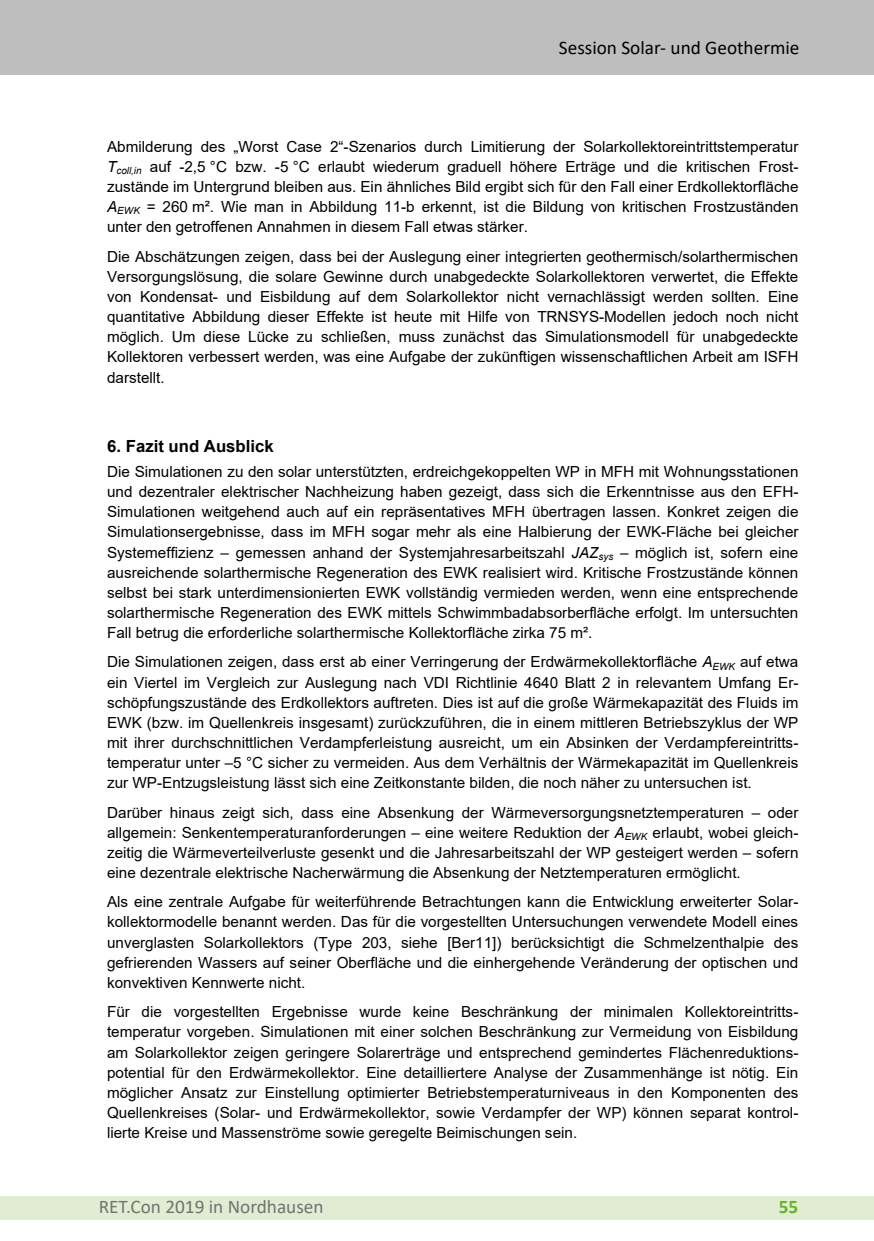
<style>
.page{position:relative;width:874px;height:1241px;background:#fff}
.page>*{position:absolute;margin:0;border:0;box-sizing:border-box;transform-origin:0 0}
.t1{font:19.25px "Calibri";color:#000}
.t2{font:19.25px "Calibri";color:#727271}
.t3{font:700 19.25px "Calibri";color:#65b32e}
.t4{font:700 16.8px "Arial";color:#000}
.t5{font:15.22px/20.1px "Arial";color:#000;text-align:justify}
.s1{font-style:italic}
</style>
<div class="page">
<div style="left:0;top:1196px;width:873px;height:23px;background:#e1edd2"></div>
<div style="left:0;top:0;width:873px;height:74px;background:#bebebe"></div>
<p class="t1" style="left:558px;top:34px;width:242px">Session Solar- und Geothermie</p>
<p class="t5" style="left:107px;top:136px;width:692px">Abmilderung des „Worst Case 2“-Szenarios durch Limitierung der Solarkollektoreintrittstemperatur <span class="s1">T</span><sub>coll,in</sub> auf -2,5 °C bzw. -5 °C erlaubt wiederum graduell höhere Erträge und die kritischen Frost&shy;zustände im Untergrund bleiben aus. Ein ähnliches Bild ergibt sich für den Fall einer Erdkollektorfläche <span class="s1">A</span><sub>EWK</sub> = 260 m². Wie man in Abbildung 11-b erkennt, ist die Bildung von kritischen Frostzuständen unter den getroffenen Annahmen in diesem Fall etwas stärker.</p>
<p class="t5" style="left:107px;top:246px;width:692px">Die Abschätzungen zeigen, dass bei der Auslegung einer integrierten geothermisch/solarthermischen Versorgungslösung, die solare Gewinne durch unabgedeckte Solarkollektoren verwertet, die Effekte von Kondensat- und Eisbildung auf dem Solarkollektor nicht vernachlässigt werden sollten. Eine quantitative Abbildung dieser Effekte ist heute mit Hilfe von TRNSYS-Modellen jedoch noch nicht möglich. Um diese Lücke zu schließen, muss zunächst das Simulationsmodell für unabgedeckte Kollektoren verbessert werden, was eine Aufgabe der zukünftigen wissenschaftlichen Arbeit am ISFH darstellt.</p>
<p class="t4" style="left:107px;top:434px;width:168px">6. Fazit und Ausblick</p>
<p class="t5" style="left:107px;top:461px;width:692px">Die Simulationen zu den solar unterstützten, erdreichgekoppelten WP in MFH mit Wohnungsstationen und dezentraler elektrischer Nachheizung haben gezeigt, dass sich die Erkenntnisse aus den EFH-Simulationen weitgehend auch auf ein repräsentatives MFH übertragen lassen. Konkret zeigen die Simulationsergebnisse, dass im MFH sogar mehr als eine Halbierung der EWK-Fläche bei gleicher Systemeffizienz – gemessen anhand der Systemjahresarbeitszahl <span class="s1">JAZ</span><sub>sys</sub> – möglich ist, sofern eine ausreichende solarthermische Regeneration des EWK realisiert wird. Kritische Frostzustände können selbst bei stark unterdimensionierten EWK vollständig vermieden werden, wenn eine entsprechende solarthermische Regeneration des EWK mittels Schwimmbadabsorberfläche erfolgt. Im untersuchten Fall betrug die erforderliche solarthermische Kollektorfläche zirka 75 m².</p>
<p class="t5" style="left:107px;top:651px;width:692px">Die Simulationen zeigen, dass erst ab einer Verringerung der Erdwärmekollektorfläche <span class="s1">A</span><sub>EWK</sub> auf etwa ein Viertel im Vergleich zur Auslegung nach VDI Richtlinie 4640 Blatt 2 in relevantem Umfang Er&shy;schöpfungszustände des Erdkollektors auftreten. Dies ist auf die große Wärmekapazität des Fluids im EWK (bzw. im Quellenkreis insgesamt) zurückzuführen, die in einem mittleren Betriebszyklus der WP mit ihrer durchschnittlichen Verdampferleistung ausreicht, um ein Absinken der Verdampfereintritts&shy;temperatur unter –5 °C sicher zu vermeiden. Aus dem Verhältnis der Wärmekapazität im Quellenkreis zur WP-Entzugsleistung lässt sich eine Zeitkonstante bilden, die noch näher zu untersuchen ist.</p>
<p class="t5" style="left:107px;top:802px;width:692px">Darüber hinaus zeigt sich, dass eine Absenkung der Wärmeversorgungsnetztemperaturen – oder allgemein: Senkentemperaturanforderungen – eine weitere Reduktion der <span class="s1">A</span><sub>EWK</sub> erlaubt, wobei gleich&shy;zeitig die Wärmeverteilverluste gesenkt und die Jahresarbeitszahl der WP gesteigert werden – sofern eine dezentrale elektrische Nacherwärmung die Absenkung der Netztemperaturen ermöglicht.</p>
<p class="t5" style="left:107px;top:891px;width:692px">Als eine zentrale Aufgabe für weiterführende Betrachtungen kann die Entwicklung erweiterter Solar&shy;kollektormodelle benannt werden. Das für die vorgestellten Untersuchungen verwendete Modell eines unverglasten Solarkollektors (Type 203, siehe [Ber11]) berücksichtigt die Schmelzenthalpie des gefrierenden Wassers auf seiner Oberfläche und die einhergehende Veränderung der optischen und konvektiven Kennwerte nicht.</p>
<p class="t5" style="left:107px;top:1001px;width:692px">Für die vorgestellten Ergebnisse wurde keine Beschränkung der minimalen Kollektoreintritts&shy;temperatur vorgeben. Simulationen mit einer solchen Beschränkung zur Vermeidung von Eisbildung am Solarkollektor zeigen geringere Solarerträge und entsprechend gemindertes Flächenreduktions&shy;potential für den Erdwärmekollektor. Eine detailliertere Analyse der Zusammenhänge ist nötig. Ein möglicher Ansatz zur Einstellung optimierter Betriebstemperaturniveaus in den Komponenten des Quellenkreises (Solar- und Erdwärmekollektor, sowie Verdampfer der WP) können separat kontrol&shy;lierte Kreise und Massenströme sowie geregelte Beimischungen sein.</p>
<p class="t2" style="left:99px;top:1193px;width:226px">RET.Con 2019 in Nordhausen</p>
<p class="t3" style="left:778px;top:1192px;width:21px">55</p>
</div>
